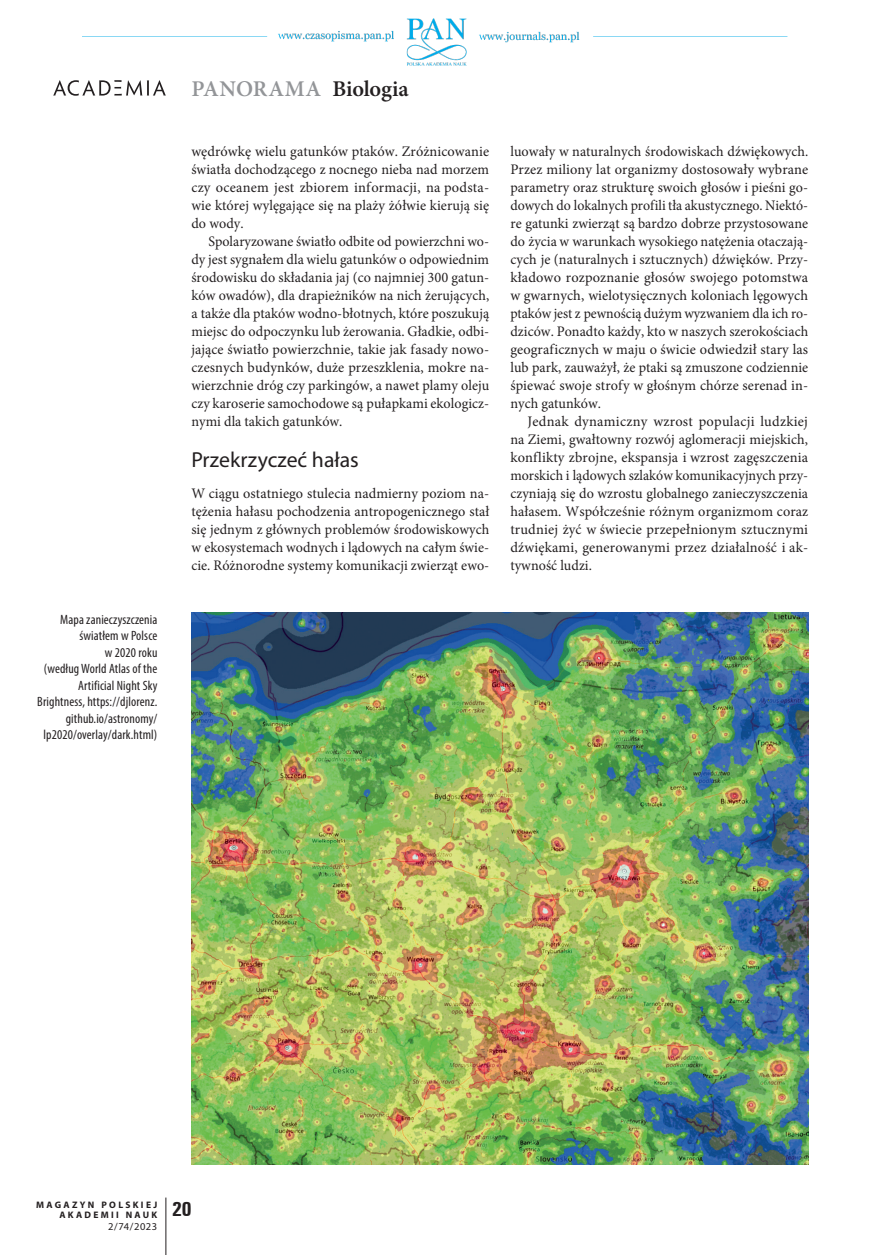
<style>
.page{position:relative;width:872px;height:1255px;background:#fff}
.page>*{position:absolute;margin:0;border:0;box-sizing:border-box;transform-origin:0 0}
.t1{font:600 22.5px "Minion Pro";letter-spacing:-.005em;color:#939598}
.t2{font:21.75px "Myriad Pro";color:#231f20}
.t3{font:700 condensed 21px "Unitus TEE";color:#231f20}
.t4{font:14.55px/18px "Minion Pro";letter-spacing:.005em;color:#231f20;text-align:justify}
.t5{font:14.55px/18px "Minion Pro";letter-spacing:.005em;color:#231f20;text-align:justify;scale:.96 1}
.t6{font:condensed 13.5px/16.5px "Myriad Pro";letter-spacing:.01em;color:#231f20;text-align:right}
.t7{font:10.5px "Myriad Pro";color:#231f20}
.t8{font:700 9.45px/10.5px "Myriad Pro";letter-spacing:.245em;color:#231f20;text-align:right}
.s1{color:#231f20}
</style>
<div class="page">
<img style="left:82px;top:18px;width:706px;height:48px">
<hr style="left:166px;top:1197px;width:1px;height:57px;background:#231f20">
<img style="left:191px;top:613px;width:617px;height:550px">
<svg style="left:53px;top:80px;width:113px;height:16px"></svg>
<p class="t6" style="left:37px;top:611px;width:122px">Mapa zanieczyszczenia światłem w Polsce<br>w 2020 roku<br>(według World Atlas of the<br>Artificial Night Sky<br>Brightness, https://djlorenz. github.io/astronomy/ lp2020/overlay/dark.html)</p>
<h1 class="t1" style="left:191px;top:73px;width:219px">PANORAMA <span class="s1">Biologia</span></h1>
<p class="t4" style="left:191px;top:142px;width:299px">wędrówkę wielu gatunków ptaków. Zróżnicowanie światła dochodzącego z nocnego nieba nad morzem czy oceanem jest zbiorem informacji, na podsta&shy;wie której wylęgające się na plaży żółwie kierują się do wody.</p>
<p class="t5" style="left:191px;top:232px;width:312px;text-indent:17px">Spolaryzowane światło odbite od powierzchni wo&shy;dy jest sygnałem dla wielu gatunków o odpowiednim środowisku do składania jaj (co najmniej 300 gatun&shy;ków owadów), dla drapieżników na nich żerujących, a także dla ptaków wodno-błotnych, które poszukują miejsc do odpoczynku lub żerowania. Gładkie, odbi&shy;jające światło powierzchnie, takie jak fasady nowo&shy;czesnych budynków, duże przeszklenia, mokre na&shy;wierzchnie dróg czy parkingów, a nawet plamy oleju czy karoserie samochodowe są pułapkami ekologicz&shy;nymi dla takich gatunków.</p>
<h2 class="t2" style="left:191px;top:446px;width:169px">Przekrzyczeć hałas</h2>
<p class="t4" style="left:191px;top:484px;width:299px">W ciągu ostatniego stulecia nadmierny poziom na&shy;tężenia hałasu pochodzenia antropogenicznego stał się jednym z głównych problemów środowiskowych w ekosystemach wodnych i lądowych na całym świe&shy;cie. Różnorodne systemy komunikacji zwierząt ewo-</p>
<p class="t4" style="left:510px;top:142px;width:299px">luowały w naturalnych środowiskach dźwiękowych.<br>Przez miliony lat organizmy dostosowały wybrane parametry oraz strukturę swoich głosów i pieśni go&shy;dowych do lokalnych profili tła akustycznego. Niektó&shy;re gatunki zwierząt są bardzo dobrze przystosowane do życia w warunkach wysokiego natężenia otaczają&shy;cych je (naturalnych i sztucznych) dźwięków. Przy&shy;kładowo rozpoznanie głosów swojego potomstwa w gwarnych, wielotysięcznych koloniach lęgowych ptaków jest z pewnością dużym wyzwaniem dla ich ro&shy;dziców. Ponadto każdy, kto w naszych szerokościach geograficznych w maju o świcie odwiedził stary las lub park, zauważył, że ptaki są zmuszone codziennie śpiewać swoje strofy w głośnym chórze serenad in&shy;nych gatunków.</p>
<p class="t4" style="left:510px;top:412px;width:299px;text-indent:17px">Jednak dynamiczny wzrost populacji ludzkiej na Ziemi, gwałtowny rozwój aglomeracji miejskich, konflikty zbrojne, ekspansja i wzrost zagęszczenia morskich i lądowych szlaków komunikacyjnych przy&shy;czyniają się do wzrostu globalnego zanieczyszczenia hałasem. Współcześnie różnym organizmom coraz trudniej żyć w świecie przepełnionym sztucznymi dźwiękami, generowanymi przez działalność i ak&shy;tywność ludzi.</p>
<p class="t8" style="left:36px;top:1198px;width:123px">MAGAZYN POLSKIEJ<br>AKADEMII NAUK</p>
<p class="t7" style="left:108px;top:1220px;width:51px">2/74/2023</p>
<h3 class="t3" style="left:172px;top:1196px;width:21px">20</h3>
</div>
